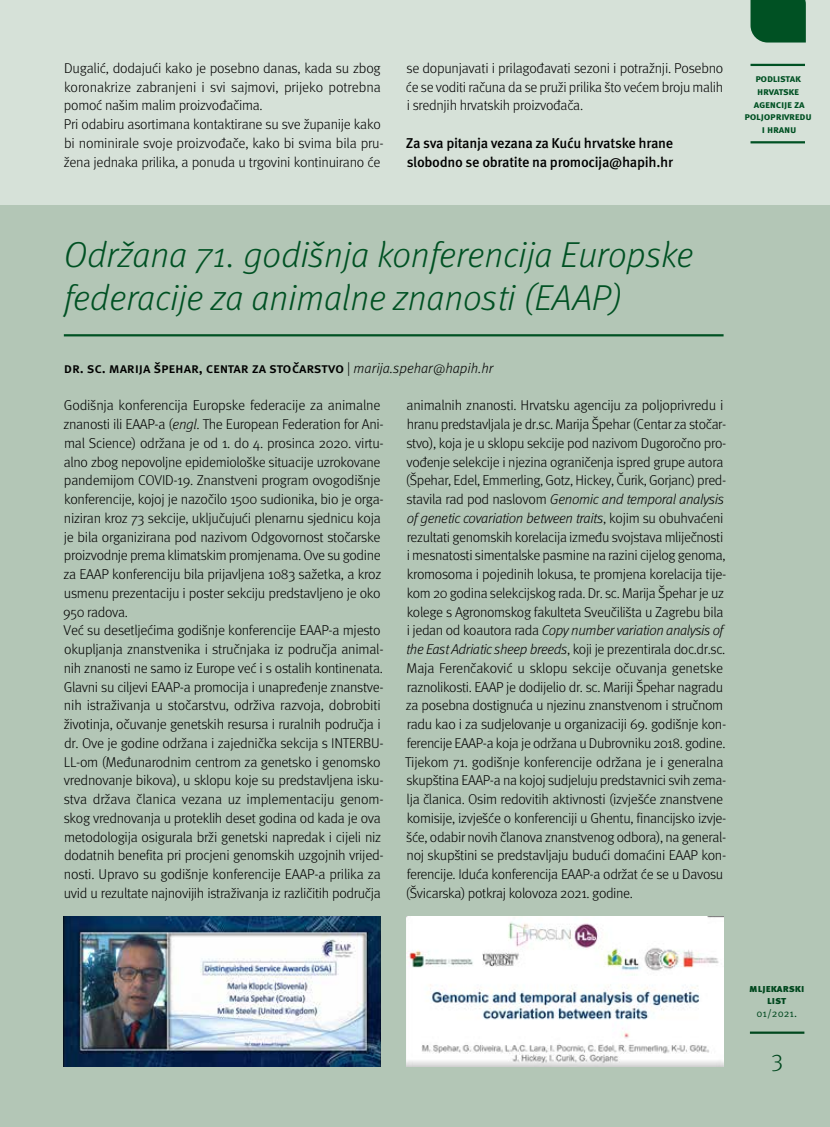
<style>
.page{position:relative;width:830px;height:1127px;background:#fff}
.page>*{position:absolute;margin:0;border:0;box-sizing:border-box;transform-origin:0 0}
.t1{font:italic 300 36px/43.2px "Meta Pro";color:#005123}
.t2{font:300 24px "Meta Pro";color:#005123}
.t3{font:300 14.25px/18.8px "Meta Pro";letter-spacing:-.02em;color:#000}
.t4{font:500 14.25px/18.8px "Meta Pro";letter-spacing:-.02em;color:#000}
.t5{font:700 10.5px/12.6px "Meta Pro";letter-spacing:-.025em;color:#005123;text-align:center}
.t6{font:900 10.5px/12.6px "Meta Pro";color:#005123;text-align:center}
.t7{font:10.5px "Meta Pro";letter-spacing:-.005em;color:#005123}
.s1{font-weight:300}
.s2{font-weight:300;font-style:italic}
.s3{font-style:italic}
</style>
<div class="page">
<div style="left:0;top:0;width:829px;height:1127px;background:#d6e1d8"></div>
<hr style="left:750px;top:64px;width:54px;height:2px;background:#005123">
<hr style="left:750px;top:141px;width:54px;height:2px;background:#005123">
<div style="left:750px;top:0;width:55px;height:43px;background:#005123"></div>
<div style="left:0;top:205px;width:829px;height:922px;background:#b3c6b6"></div>
<hr style="left:64px;top:334px;width:659px;height:2px;background:#005123">
<img style="left:64px;top:916px;width:317px;height:150px">
<img style="left:406px;top:917px;width:317px;height:150px">
<p class="t3" style="left:64px;top:58px;width:321px">Dugalić, dodajući kako je posebno danas, kada su zbog koronakrize zabranjeni i svi sajmovi, prijeko potrebna pomoć našim malim proizvođačima.<br>Pri odabiru asortimana kontaktirane su sve županije kako bi nominirale svoje proizvođače, kako bi svima bila pru&shy;žena jednaka prilika, a ponuda u trgovini kontinuirano će</p>
<p class="t3" style="left:406px;top:58px;width:319px;text-align:justify">se dopunjavati i prilagođavati sezoni i potražnji. Posebno će se voditi računa da se pruži prilika što većem broju malih i srednjih hrvatskih proizvođača.</p>
<p class="t4" style="left:406px;top:134px;width:269px">Za sva pitanja vezana za Kuću hrvatske hrane slobodno se obratite na promocija@hapih.hr</p>
<p class="t5" style="left:744px;top:73px;width:69px">podlistak<br>Hrvatske agencije za poljoprivredu i h ranu</p>
<h1 class="t1" style="left:64px;top:231px;width:630px">Održana 71. godišnja konferencija Europske federacije za animalne znanosti (EAAP)</h1>
<p class="t4" style="left:64px;top:359px;width:431px">D r. sc. Marija Špehar, Centar za stočarstvo <span class="s1">|</span> <span class="s2">marija.spehar@hapih.hr</span></p>
<p class="t3" style="left:405px;top:395px;width:322px">animalnih znanosti. Hrvatsku agenciju za poljoprivredu i hranu predstavljala je dr.sc. Marija Špehar (Centar za stočar&shy;stvo), koja je u sklopu sekcije pod nazivom Dugoročno pro&shy;vođenje selekcije i njezina ograničenja ispred grupe autora (Špehar, Edel, Emmerling, Gotz, Hickey, Čurik, Gorjanc) pred&shy;stavila rad pod naslovom <span class="s3">Genomic and temporal analysis of genetic covariation between traits</span>, kojim su obuhvaćeni rezultati genomskih korelacija između svojstava mliječnosti i mesnatosti simentalske pasmine na razini cijelog genoma, kromosoma i pojedinih lokusa, te promjena korelacija tije&shy;kom 20 godina selekcijskog rada. Dr. sc. Marija Špehar je uz kolege s Agronomskog fakulteta Sveučilišta u Zagrebu bila i jedan od koautora rada <span class="s3">Copy number variation analysis of the East Adriatic sheep breeds</span>, koji je prezentirala doc.dr.sc.<br>Maja Ferenčaković u sklopu sekcije očuvanja genetske raznolikosti. EAAP je dodijelio dr. sc. Mariji Špehar nagradu za posebna dostignuća u njezinu znanstvenom i stručnom radu kao i za sudjelovanje u organizaciji 69. godišnje kon&shy;ferencije EAAP-a koja je održana u Dubrovniku 2018. godine.<br>Tijekom 71. godišnje konferencije održana je i generalna skupština EAAP-a na kojoj sudjeluju predstavnici svih zema&shy;lja članica. Osim redovitih aktivnosti (izvješće znanstvene komisije, izvješće o konferenciji u Ghentu, financijsko izvje&shy;šće, odabir novih članova znanstvenog odbora), na general&shy;noj skupštini se predstavljaju budući domaćini EAAP kon&shy;ferencije. Iduća konferencija EAAP-a održat će se u Davosu (Švicarska) potkraj kolovoza 2021. godine.</p>
<p class="t3" style="left:63px;top:395px;width:322px">Godišnja konferencija Europske federacije za animalne znanosti ili EAAP-a (<span class="s3">engl</span>. The European Federation for Ani&shy;mal Science) održana je od 1. do 4. prosinca 2020. virtu&shy;alno zbog nepovoljne epidemiološke situacije uzrokovane pandemijom COVID-19. Znanstveni program ovogodišnje konferencije, kojoj je nazočilo 1500 sudionika, bio je orga&shy;niziran kroz 73 sekcije, uključujući plenarnu sjednicu koja je bila organizirana pod nazivom Odgovornost stočarske proizvodnje prema klimatskim promjenama. Ove su godine za EAAP konferenciju bila prijavljena 1083 sažetka, a kroz usmenu prezentaciju i poster sekciju predstavljeno je oko 950 radova.<br>Već su desetljećima godišnje konferencije EAAP-a mjesto okupljanja znanstvenika i stručnjaka iz područja animal&shy;nih znanosti ne samo iz Europe već i s ostalih kontinenata.<br>Glavni su ciljevi EAAP-a promocija i unapređenje znanstve&shy;nih istraživanja u stočarstvu, održiva razvoja, dobrobiti životinja, očuvanje genetskih resursa i ruralnih područja i dr. Ove je godine održana i zajednička sekcija s INTERBU-LL-om (Međunarodnim centrom za genetsko i genomsko vrednovanje bikova), u sklopu koje su predstavljena isku&shy;stva država članica vezana uz implementaciju genom&shy;skog vrednovanja u proteklih deset godina od kada je ova metodologija osigurala brži genetski napredak i cijeli niz dodatnih benefita pri procjeni genomskih uzgojnih vrijed&shy;nosti. Upravo su godišnje konferencije EAAP-a prilika za uvid u rezultate najnovijih istraživanja iz različitih područja</p>
<p class="t6" style="left:748px;top:982px;width:57px">Mljekarski list</p>
<p class="t7" style="left:756px;top:1007px;width:42px">01/2021.</p>
<h2 class="t2" style="left:771px;top:1041px;width:13px">3</h2>
</div>
